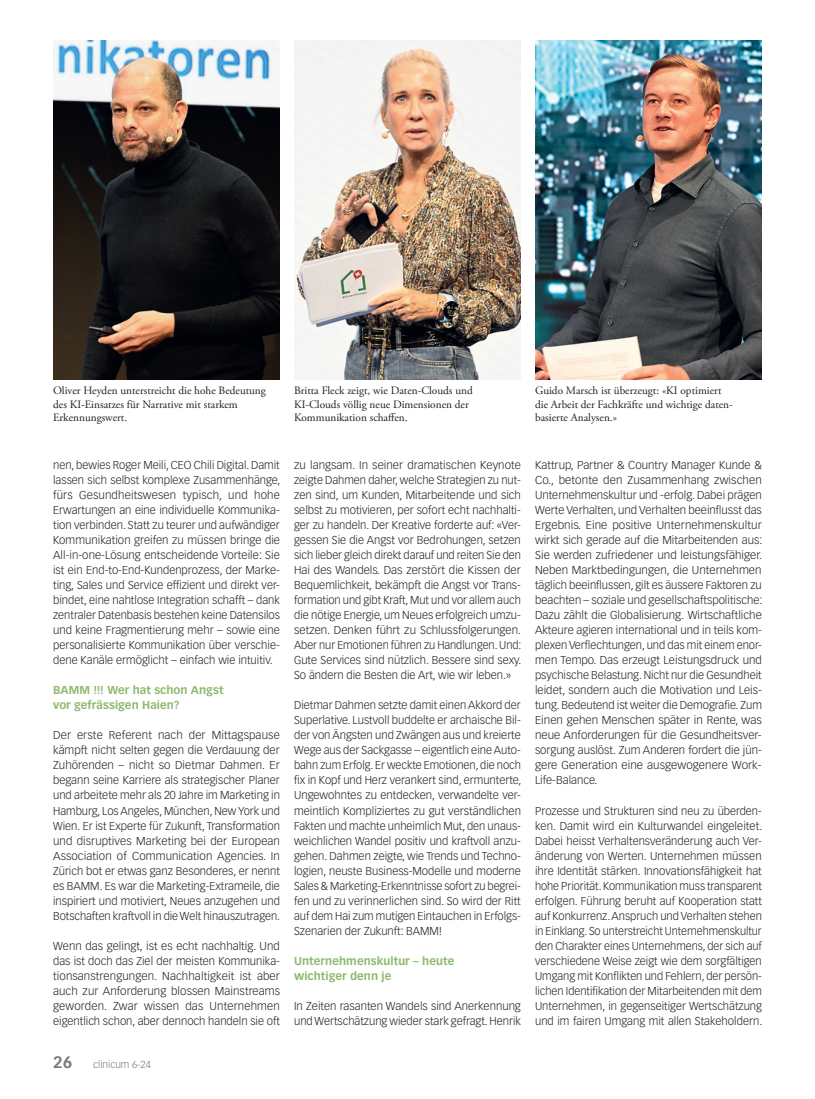
<style>
.page{position:relative;width:815px;height:1099px;background:#fff}
.page>*{position:absolute;margin:0;border:0;box-sizing:border-box;transform-origin:0 0}
.Lauftext{font:300 11.25px/15px "Vectora LT Std";color:#231f20;text-align:justify}
.Legende{font:11.25px/13.5px "Adobe Garamond Pro";color:#231f20}
.ZT_Special{font:700 11.25px/15px "Vectora LT Std";letter-spacing:.005em;color:#8db96e}
.t1{font:300 10px "Vectora LT Std";color:#76787b}
.s1{font-weight:700;font-size:16.25px}
</style>
<div class="page">
<img style="left:294px;top:40px;width:227px;height:339px">
<img style="left:53px;top:40px;width:227px;height:339px">
<img style="left:535px;top:40px;width:227px;height:339px">
<p class="Legende" style="left:53px;top:384px;width:214px">Oliver Heyden unterstreicht die hohe Bedeutung des KI-Einsatzes für Narrative mit starkem<br>Erkennungswert.</p>
<p class="Legende" style="left:535px;top:384px;width:199px">Guido Marsch ist überzeugt: «KI optimiert die Arbeit der Fachkräfte und wichtige daten&shy;basierte Analysen.»</p>
<p class="Lauftext" style="left:53px;top:458px;width:229px">nen, bewies Roger Meili, CEO Chili Digital. Damit lassen sich selbst komplexe Zusammenhänge, fürs Gesundheitswesen typisch, und hohe Erwartungen an eine individuelle Kommunika&shy;tion verbinden. Statt zu teurer und aufwändiger Kommunikation greifen zu müssen bringe die All-in-one-Lösung entscheidende Vorteile: Sie ist ein End-to-End-Kundenprozess, der Marke&shy;ting, Sales und Service effizient und direkt ver&shy;bindet, eine nahtlose Integration schafft – dank zentraler Datenbasis bestehen keine Datensilos und keine Fragmentierung mehr – sowie eine personalisierte Kommunikation über verschie&shy;dene Kanäle ermöglicht – einfach wie intuitiv.</p>
<p class="ZT_Special" style="left:53px;top:683px;width:172px">BAMM !!! Wer hat schon Angst vor gefrässigen Haien?</p>
<p class="Lauftext" style="left:53px;top:728px;width:228px">Der erste Referent nach der Mittagspause kämpft nicht selten gegen die Verdauung der Zuhörenden – nicht so Dietmar Dahmen. Er begann seine Karriere als strategischer Planer und arbeitete mehr als 20 Jahre im Marketing in Hamburg, Los Angeles, München, New York und Wien. Er ist Experte für Zukunft, Transformation und disruptives Marketing bei der European Association of Communication Agencies. In Zürich bot er etwas ganz Besonderes, er nennt es BAMM. Es war die Marketing-Extrameile, die inspiriert und motiviert, Neues anzugehen und Botschaften kraftvoll in die Welt hinauszutragen.</p>
<p class="Lauftext" style="left:53px;top:938px;width:228px">Wenn das gelingt, ist es echt nachhaltig. Und das ist doch das Ziel der meisten Kommunika&shy;tionsanstrengungen. Nachhaltigkeit ist aber auch zur Anforderung blossen Mainstreams geworden. Zwar wissen das Unternehmen eigentlich schon, aber dennoch handeln sie oft</p>
<p class="Legende" style="left:294px;top:384px;width:180px">Britta Fleck zeigt, wie Daten-Clouds und<br>KI-Clouds völlig neue Dimensionen der<br>Kommunikation schaffen.</p>
<p class="Lauftext" style="left:294px;top:458px;width:229px">zu langsam. In seiner dramatischen Keynote zeigte Dahmen daher, welche Strategien zu nut&shy;zen sind, um Kunden, Mitarbeitende und sich selbst zu motivieren, per sofort echt nachhalti&shy;ger zu handeln. Der Kreative forderte auf: «Ver&shy;gessen Sie die Angst vor Bedrohungen, setzen sich lieber gleich direkt darauf und reiten Sie den Hai des Wandels. Das zerstört die Kissen der Bequemlichkeit, bekämpft die Angst vor Trans&shy;formation und gibt Kraft, Mut und vor allem auch die nötige Energie, um Neues erfolgreich umzu&shy;setzen. Denken führt zu Schlussfolgerungen.<br>Aber nur Emotionen führen zu Handlungen. Und:<br>Gute Services sind nützlich. Bessere sind sexy.<br>So ändern die Besten die Art, wie wir leben.»</p>
<p class="Lauftext" style="left:294px;top:698px;width:229px">Dietmar Dahmen setzte damit einen Akkord der Superlative. Lustvoll buddelte er archaische Bil&shy;der von Ängsten und Zwängen aus und kreierte Wege aus der Sackgasse – eigentlich eine Auto&shy;bahn zum Erfolg. Er weckte Emotionen, die noch fix in Kopf und Herz verankert sind, ermunterte, Ungewohntes zu entdecken, verwandelte ver&shy;meintlich Kompliziertes zu gut verständlichen Fakten und machte unheimlich Mut, den unaus&shy;weichlichen Wandel positiv und kraftvoll anzu&shy;gehen. Dahmen zeigte, wie Trends und Techno&shy;logien, neuste Business-Modelle und moderne Sales &amp; Marketing-Erkenntnisse sofort zu begrei&shy;fen und zu verinnerlichen sind. So wird der Ritt auf dem Hai zum mutigen Eintauchen in Erfolgs-Szenarien der Zukunft: BAMM!</p>
<p class="ZT_Special" style="left:294px;top:953px;width:162px">Unternehmenskultur – heute wichtiger denn je</p>
<p class="Lauftext" style="left:294px;top:998px;width:228px">In Zeiten rasanten Wandels sind Anerkennung und Wertschätzung wieder stark gefragt. Henrik</p>
<p class="Lauftext" style="left:535px;top:458px;width:229px">Kattrup, Partner &amp; Country Manager Kunde &amp; Co., betonte den Zusammenhang zwischen Unternehmenskultur und -erfolg. Dabei prägen Werte Verhalten, und Verhalten beeinflusst das Ergebnis. Eine positive Unternehmenskultur wirkt sich gerade auf die Mitarbeitenden aus:<br>Sie werden zufriedener und leistungsfähiger.<br>Neben Marktbedingungen, die Unternehmen täglich beeinflussen, gilt es äussere Faktoren zu beachten – soziale und gesellschaftspolitische:<br>Dazu zählt die Globalisierung. Wirtschaftliche Akteure agieren international und in teils kom&shy;plexen Verflechtungen, und das mit einem enor&shy;men Tempo. Das erzeugt Leistungsdruck und psychische Belastung. Nicht nur die Gesundheit leidet, sondern auch die Motivation und Leis&shy;tung. Bedeutend ist weiter die Demografie. Zum Einen gehen Menschen später in Rente, was neue Anforderungen für die Gesundheitsver&shy;sorgung auslöst. Zum Anderen fordert die jün&shy;gere Generation eine ausgewogenere Work-Life-Balance.</p>
<p class="Lauftext" style="left:535px;top:803px;width:229px">Prozesse und Strukturen sind neu zu überden&shy;ken. Damit wird ein Kulturwandel eingeleitet.<br>Dabei heisst Verhaltensveränderung auch Ver&shy;änderung von Werten. Unternehmen müssen ihre Identität stärken. Innovationsfähigkeit hat hohe Priorität. Kommunikation muss transparent erfolgen. Führung beruht auf Kooperation statt auf Konkurrenz. Anspruch und Verhalten stehen in Einklang. So unterstreicht Unternehmenskultur den Charakter eines Unternehmens, der sich auf verschiedene Weise zeigt wie dem sorgfältigen Umgang mit Konflikten und Fehlern, der persön&shy;lichen Identifikation der Mitarbeitenden mit dem Unternehmen, in gegenseitiger Wertschätzung und im fairen Umgang mit allen Stakeholdern.</p>
<p class="t1" style="left:53px;top:1058px;width:99px"><span class="s1">26</span> clinicum 6-24</p>
</div>
